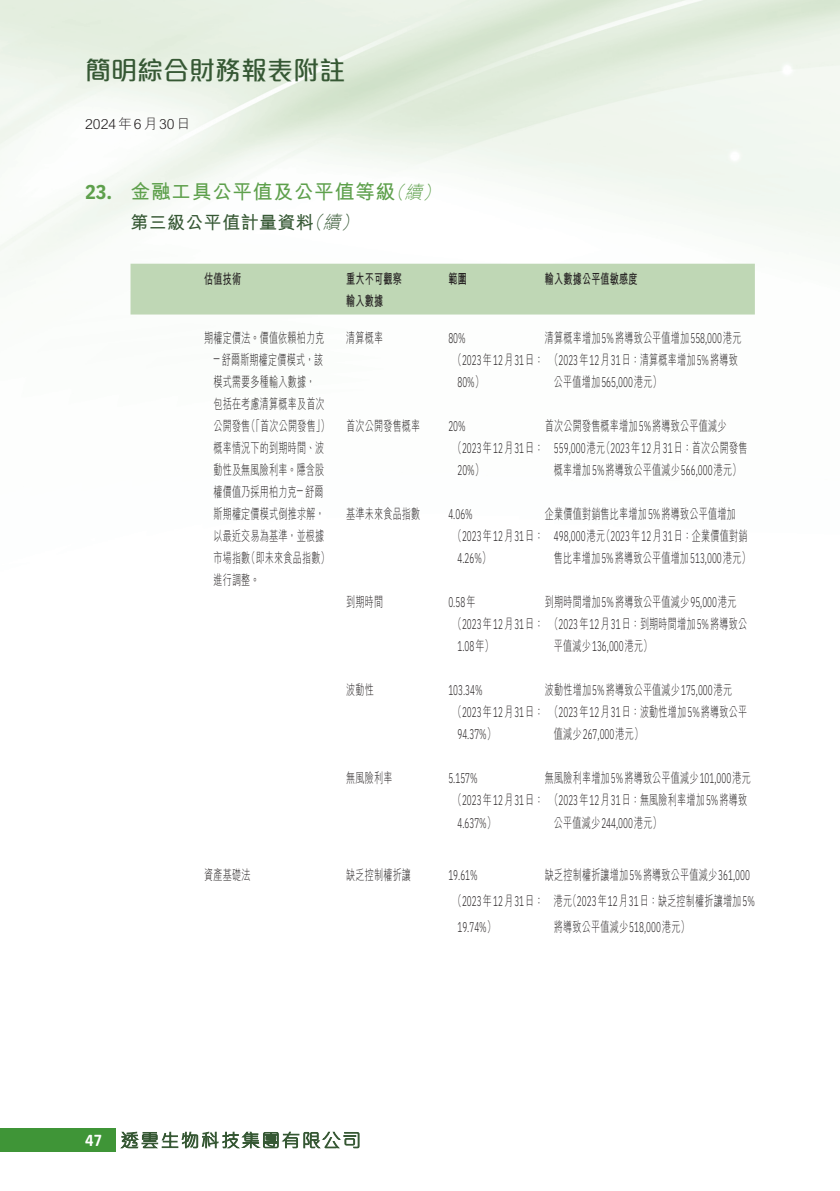
<style>
.page{position:relative;width:840px;height:1191px;background:#fff}
.page>*{position:absolute;margin:0;border:0;box-sizing:border-box;transform-origin:0 0}
.t1{font:500 26px "M Elle HK";color:#365834}
._01_H1{font:700 20px "M Hei HK";letter-spacing:.02em;color:#5ea04c}
._01_H1-2{font:700 condensed 20px "IBM Plex Sans";color:#5ea04c}
._02_H2{font:700 18px "M Hei HK";letter-spacing:.02em;color:#365834}
._01_H1-3{font:italic 300 18px "M Hei HK";color:#5ea04c}
._02_H2-2{font:italic 300 18px "M Hei HK";color:#365834}
.t2{font:700 18px "Neuron";color:#fff}
._00_txt{font:300 14px/22px "M Hei HK";letter-spacing:.02em;color:#231f20;scale:.65 1}
._00_txt-2{font:300 condensed 14px "IBM Plex Sans";color:#231f20;scale:.65 1}
._00_txt-3{font:700 14px "M Hei HK";letter-spacing:.02em;color:#231f20;scale:.65 1}
._00_txt-4{font:300 14px "M Hei HK";letter-spacing:.125em;color:#231f20}
.s1{font-family:"IBM Plex Sans";font-stretch:condensed}
.s2{font-family:"M Hei HK";font-stretch:normal}
</style>
<div class="page">
<div style="left:0;top:1128px;width:116px;height:24px;background:#3f9537"></div>
<svg style="left:121px;top:1131px;width:238px;height:17px"></svg>
<div style="left:130px;top:264px;width:624px;height:50px;background:#bfd7b5"></div>
<h1 class="t1" style="left:85px;top:57px;width:261px">簡明綜合財務報表附註</h1>
<p class="_00_txt-4" style="left:85px;top:117px;width:107px">2024年6月30日</p>
<p class="_01_H1-2" style="left:85px;top:176px;width:29px">23.</p>
<p class="_01_H1" style="left:130px;top:177px;width:266px">金融工具公平值及公平值等級</p>
<p class="_01_H1-3" style="left:404px;top:183px;width:23px">續</p>
<p class="_01_H1-3" style="left:386px;top:183px;width:23px">（</p>
<p class="_01_H1-3" style="left:422px;top:183px;width:23px">(</p>
<p class="_02_H2-2" style="left:323px;top:213px;width:23px">續</p>
<p class="_02_H2-2" style="left:305px;top:213px;width:23px">（</p>
<p class="_02_H2-2" style="left:341px;top:213px;width:23px">(</p>
<p class="_02_H2" style="left:130px;top:209px;width:185px">第三級公平值計量資料</p>
<p class="_00_txt-3" style="left:204px;top:269px;width:58px">估值技術</p>
<p class="_00_txt" style="left:204px;top:327px;width:186px">期權定價法。價值依賴柏力克</p>
<p class="_00_txt" style="left:221px;top:349px;width:158px">舒爾斯期權定價模式，該</p>
<p class="_00_txt-2" style="left:213px;top:348px;width:11px">—</p>
<p class="_00_txt" style="left:213px;top:371px;width:158px">模式需要多種輸入數據，</p>
<p class="_00_txt" style="left:213px;top:393px;width:173px">包括在考慮清算概率及首次</p>
<p class="_00_txt" style="left:246px;top:415px;width:129px">（「首次公開發售 (「</p>
<p class="_00_txt" style="left:213px;top:415px;width:58px">公開發售</p>
<p class="_00_txt" style="left:213px;top:437px;width:172px">概率情況下的到期時間、波</p>
<p class="_00_txt" style="left:213px;top:459px;width:172px">動性及無風險利率。隱含股</p>
<p class="_00_txt" style="left:305px;top:481px;width:30px">舒爾</p>
<p class="_00_txt" style="left:213px;top:481px;width:130px">權價值乃採用柏力克</p>
<p class="_00_txt" style="left:213px;top:503px;width:172px">斯期權定價模式倒推求解，</p>
<p class="_00_txt" style="left:213px;top:525px;width:172px">以最近交易為基準，並根據</p>
<p class="_00_txt" style="left:246px;top:547px;width:129px">（即未來食品指數(</p>
<p class="_00_txt-2" style="left:297px;top:480px;width:11px">—</p>
<p class="_00_txt" style="left:213px;top:547px;width:58px">市場指數</p>
<p class="_00_txt" style="left:213px;top:569px;width:72px">進行調整。</p>
<p class="_00_txt-3" style="left:346px;top:269px;width:87px">重大不可觀察</p>
<p class="_00_txt-3" style="left:346px;top:291px;width:58px">輸入數據</p>
<p class="_00_txt" style="left:346px;top:327px;width:58px">清算概率</p>
<p class="_00_txt" style="left:346px;top:415px;width:115px">首次公開發售概率</p>
<p class="_00_txt" style="left:346px;top:503px;width:115px">基準未來食品指數</p>
<p class="_00_txt" style="left:346px;top:591px;width:58px">到期時間</p>
<p class="_00_txt" style="left:346px;top:679px;width:44px">波動性</p>
<p class="_00_txt" style="left:346px;top:767px;width:73px">無風險利率</p>
<p class="_00_txt" style="left:204px;top:863px;width:73px">資產基礎法</p>
<p class="_00_txt" style="left:346px;top:863px;width:101px">缺乏控制權折讓</p>
<p class="_00_txt-3" style="left:448px;top:269px;width:30px">範圍</p>
<p class="_00_txt-3" style="left:544px;top:269px;width:144px">輸入數據公平值敏感度</p>
<p class="_00_txt" style="left:544px;top:327px;width:304px">清算概率增加<span class="s1">5%</span>將導致公平值增加<span class="s1">558,000</span>港元</p>
<p class="_00_txt" style="left:553px;top:371px;width:167px">公平值增加<span class="s1">565,000</span>港元(</p>
<p class="_00_txt-2" style="left:448px;top:328px;width:28px">80%</p>
<p class="_00_txt" style="left:452px;top:349px;width:440px">（<span class="s1">2023</span>年<span class="s1">12</span>月<span class="s1">31</span>日： （<span class="s1">2023</span>年<span class="s1">12</span>月<span class="s1">31</span>日：清算概率增加<span class="s1">5%</span>將導致</p>
<p class="_00_txt-2" style="left:457px;top:372px;width:42px">80%<span class="s2">(</span></p>
<p class="_00_txt" style="left:544px;top:415px;width:281px">首次公開發售概率增加<span class="s1">5%</span>將導致公平值減少</p>
<p class="_00_txt" style="left:601px;top:437px;width:226px">（<span class="s1">2023</span>年<span class="s1">12</span>月<span class="s1">31</span>日：首次公開發售</p>
<p class="_00_txt-2" style="left:448px;top:416px;width:28px">20%</p>
<p class="_00_txt-2" style="left:452px;top:438px;width:141px"><span class="s2">（</span>2023<span class="s2">年</span>12<span class="s2">月</span>31<span class="s2">日：</span></p>
<p class="_00_txt-2" style="left:457px;top:460px;width:42px">20%<span class="s2">(</span></p>
<p class="_00_txt-2" style="left:553px;top:438px;width:80px">559,000<span class="s2">港元</span></p>
<p class="_00_txt" style="left:553px;top:459px;width:289px">概率增加<span class="s1">5%</span>將導致公平值減少<span class="s1">566,000</span>港元(</p>
<p class="_00_txt" style="left:601px;top:503px;width:226px;text-indent:-56px">企業價值對銷售比率增加<span class="s1">5%</span>將導致公平值增加（<span class="s1">2023</span>年<span class="s1">12</span>月<span class="s1">31</span>日：企業價值對銷</p>
<p class="_00_txt-2" style="left:448px;top:504px;width:39px">4.06%</p>
<p class="_00_txt-2" style="left:452px;top:526px;width:141px"><span class="s2">（</span>2023<span class="s2">年</span>12<span class="s2">月</span>31<span class="s2">日：</span></p>
<p class="_00_txt-2" style="left:457px;top:548px;width:53px">4.26%<span class="s2">(</span></p>
<p class="_00_txt" style="left:553px;top:525px;width:304px"><span class="s1">498,000</span>港元<br>售比率增加<span class="s1">5%</span>將導致公平值增加<span class="s1">513,000</span>港元(</p>
<p class="_00_txt" style="left:544px;top:591px;width:296px">到期時間增加<span class="s1">5%</span>將導致公平值減少<span class="s1">95,000</span>港元</p>
<p class="_00_txt" style="left:553px;top:635px;width:153px">平值減少<span class="s1">136,000</span>港元(</p>
<p class="_00_txt-2" style="left:448px;top:592px;width:43px">0.58 <span class="s2">年</span></p>
<p class="_00_txt" style="left:452px;top:613px;width:454px">（<span class="s1">2023</span>年<span class="s1">12</span>月<span class="s1">31</span>日： （<span class="s1">2023</span>年<span class="s1">12</span>月<span class="s1">31</span>日：到期時間增加<span class="s1">5%</span>將導致公</p>
<p class="_00_txt-2" style="left:457px;top:636px;width:57px">1.08<span class="s2">年(</span></p>
<p class="_00_txt" style="left:544px;top:679px;width:290px">波動性增加<span class="s1">5%</span>將導致公平值減少<span class="s1">175,000</span>港元</p>
<p class="_00_txt-2" style="left:553px;top:724px;width:139px"><span class="s2">值減少</span>267,000<span class="s2">港元(</span></p>
<p class="_00_txt-2" style="left:448px;top:680px;width:54px">103.34%</p>
<p class="_00_txt" style="left:452px;top:701px;width:454px">（<span class="s1">2023</span>年<span class="s1">12</span>月<span class="s1">31</span>日： （<span class="s1">2023</span>年<span class="s1">12</span>月<span class="s1">31</span>日：波動性增加<span class="s1">5%</span>將導致公平</p>
<p class="_00_txt-2" style="left:457px;top:724px;width:61px">94.37%<span class="s2">(</span></p>
<p class="_00_txt" style="left:544px;top:767px;width:318px">無風險利率增加<span class="s1">5%</span>將導致公平值減少<span class="s1">101,000</span>港元</p>
<p class="_00_txt" style="left:553px;top:811px;width:167px">公平值減少<span class="s1">244,000</span>港元(</p>
<p class="_00_txt-2" style="left:448px;top:768px;width:47px">5.157%</p>
<p class="_00_txt" style="left:452px;top:789px;width:454px">（<span class="s1">2023</span>年<span class="s1">12</span>月<span class="s1">31</span>日： （<span class="s1">2023</span>年<span class="s1">12</span>月<span class="s1">31</span>日：無風險利率增加<span class="s1">5%</span>將導致</p>
<p class="_00_txt-2" style="left:457px;top:812px;width:61px">4.637%<span class="s2">(</span></p>
<p class="_00_txt" style="left:567px;top:861px;width:289px;line-height:26px;text-indent:-23px">缺乏控制權折讓增加<span class="s1">5%</span>將導致公平值減少<span class="s1">361,000</span>（<span class="s1">2023</span>年<span class="s1">12</span>月<span class="s1">31</span>日：缺乏控制權折讓增加<span class="s1">5%</span></p>
<p class="_00_txt-2" style="left:448px;top:864px;width:47px">19.61%</p>
<p class="_00_txt-2" style="left:452px;top:890px;width:141px"><span class="s2">（</span>2023<span class="s2">年</span>12<span class="s2">月</span>31<span class="s2">日：</span></p>
<p class="_00_txt-2" style="left:457px;top:916px;width:61px">19.74%<span class="s2">(</span></p>
<p class="_00_txt" style="left:553px;top:887px;width:210px;line-height:26px">港元<br>將導致公平值減少<span class="s1">518,000</span>港元(</p>
<p class="t2" style="left:85px;top:1129px;width:19px">47</p>
</div>
